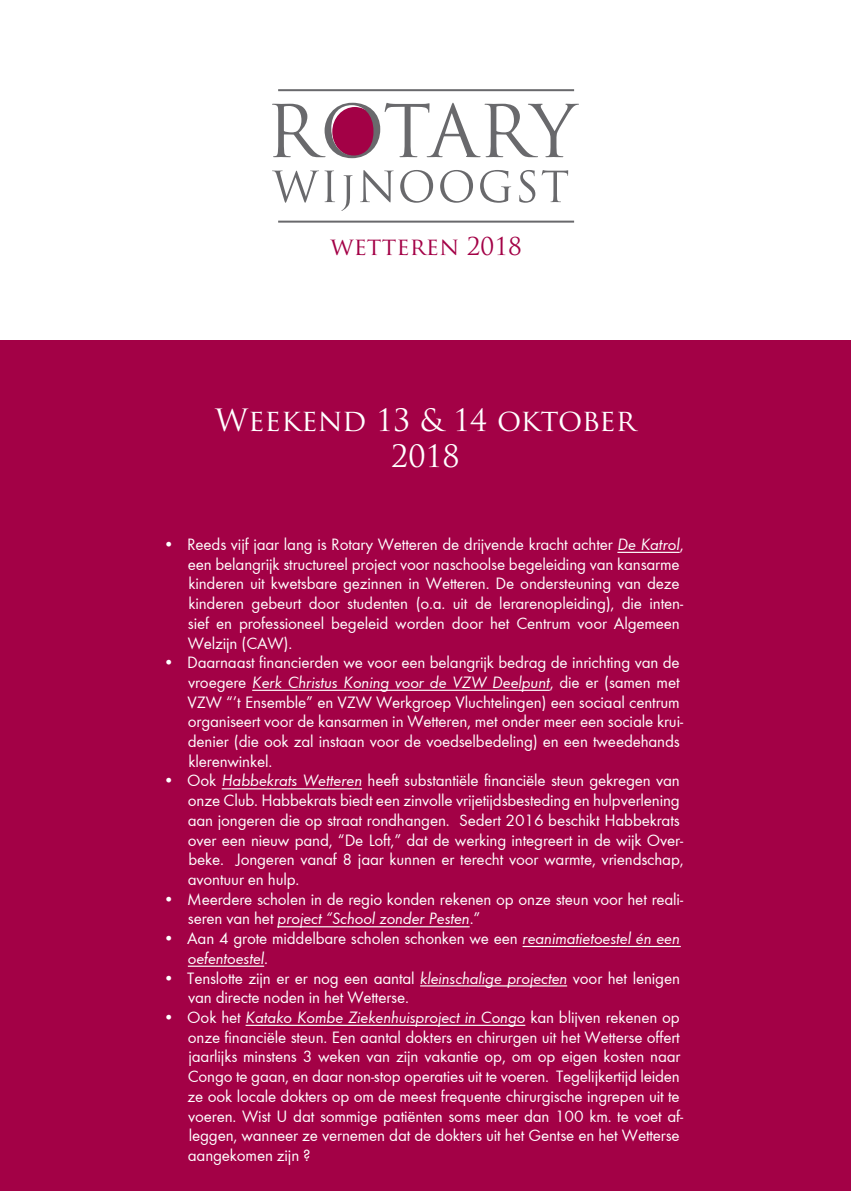
<style>
.page{position:relative;width:851px;height:1191px;background:#fff}
.page>*{position:absolute;margin:0;border:0;box-sizing:border-box;transform-origin:0 0}
.t1{font:30px/36px "Trajan Pro";color:#fff;text-align:center}
.t2{font:24px "Trajan Pro";color:#a30146}
.t3{font:17px/19.8px "Function";letter-spacing:-.01em;color:#fff}
.s1{font-style:italic}
</style>
<div class="page">
<div style="left:0;top:340px;width:850px;height:851px;background:#a30146"></div>
<hr style="left:617px;top:552px;width:62px;height:1px;background:#fff">
<hr style="left:252px;top:689px;width:297px;height:2px;background:#fff">
<hr style="left:222px;top:788px;width:140px;height:1px;background:#fff">
<hr style="left:277px;top:926px;width:192px;height:1px;background:#fff">
<hr style="left:522px;top:946px;width:158px;height:1px;background:#fff">
<hr style="left:188px;top:965px;width:76px;height:1px;background:#fff">
<hr style="left:420px;top:985px;width:147px;height:1px;background:#fff">
<hr style="left:245px;top:1024px;width:280px;height:2px;background:#fff">
<svg style="left:272px;top:170px;width:296px;height:41px"></svg>
<svg style="left:272px;top:103px;width:307px;height:55px"></svg>
<hr style="left:278px;top:221px;width:296px;height:2px;background:#69696c">
<hr style="left:278px;top:89px;width:296px;height:2px;background:#69696c">
<h2 class="t2" style="left:330px;top:231px;width:193px">wetteren 2018</h2>
<h1 class="t1" style="left:215px;top:402px;width:422px">Weekend 13 &amp; 14 oktober<br>2018</h1>
<p class="t3" style="left:188px;top:534px;width:497px;text-indent:-25px">• Reeds vijf jaar lang is Rotary Wetteren de drijvende kracht achter <span class="s1">De Katrol</span>, een belangrijk structureel project voor naschoolse begeleiding van kansarme kinderen uit kwetsbare gezinnen in Wetteren. De ondersteuning van deze kinderen gebeurt door studenten (o.a. uit de lerarenopleiding), die inten&shy;sief en professioneel begeleid worden door het Centrum voor Algemeen Welzijn (CAW).</p>
<p class="t3" style="left:187px;top:652px;width:497px;text-indent:-25px">• Daarnaast financierden we voor een belangrijk bedrag de inrichting van de vroegere <span class="s1">Kerk Christus Koning voor de VZW Deelpunt</span>, die er (samen met VZW “’t Ensemble” en VZW Werkgroep Vluchtelingen) een sociaal centrum organiseert voor de kansarmen in Wetteren, met onder meer een sociale krui&shy;denier (die ook zal instaan voor de voedselbedeling) en een tweedehands klerenwinkel.</p>
<p class="t3" style="left:188px;top:771px;width:497px;text-indent:-25px">• Ook <span class="s1">Habbekrats Wetteren</span> heeft substantiële financiële steun gekregen van onze Club. Habbekrats biedt een zinvolle vrijetijdsbesteding en hulpverlening aan jongeren die op straat rondhangen. Sedert 2016 beschikt Habbekrats over een nieuw pand, “De Loft,” dat de werking integreert in de wijk Over&shy;beke. Jongeren vanaf 8 jaar kunnen er terecht voor warmte, vriendschap, avontuur en hulp.</p>
<p class="t3" style="left:188px;top:889px;width:496px;text-indent:-25px">• Meerdere scholen in de regio konden rekenen op onze steun voor het reali&shy;seren van het <span class="s1">project “School zonder Pesten</span>.”</p>
<p class="t3" style="left:188px;top:928px;width:493px;text-indent:-25px">• Aan 4 grote middelbare scholen schonken we een <span class="s1">reanimatietoestel én een oefentoestel</span>.</p>
<p class="t3" style="left:188px;top:968px;width:493px;text-indent:-25px">• Tenslotte zijn er er nog een aantal <span class="s1">kleinschalige projecten</span> voor het lenigen van directe noden in het Wetterse.</p>
<p class="t3" style="left:188px;top:1007px;width:497px;text-indent:-25px">• Ook het <span class="s1">Katako Kombe Ziekenhuisproject in Congo</span> kan blijven rekenen op onze financiële steun. Een aantal dokters en chirurgen uit het Wetterse offert jaarlijks minstens 3 weken van zijn vakantie op, om op eigen kosten naar Congo te gaan, en daar non-stop operaties uit te voeren. Tegelijkertijd leiden ze ook locale dokters op om de meest frequente chirurgische ingrepen uit te voeren. Wist U dat sommige patiënten soms meer dan 100 km. te voet af&shy;leggen, wanneer ze vernemen dat de dokters uit het Gentse en het Wetterse aangekomen zijn ?</p>
</div>
